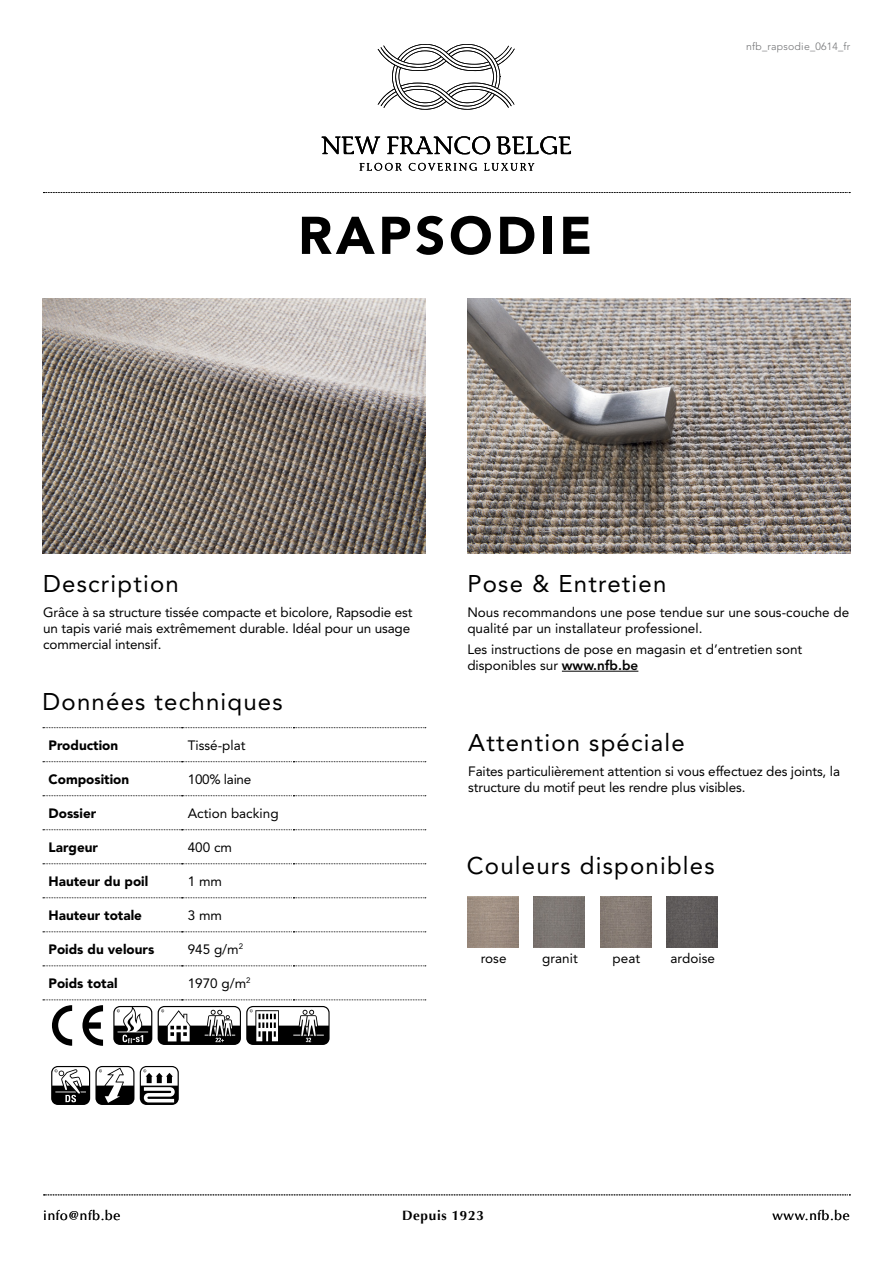
<style>
.page{position:relative;width:893px;height:1263px;background:#fff}
.page>*{position:absolute;margin:0;border:0;box-sizing:border-box;transform-origin:0 0}
.t1{font:900 52.5px "Avenir LT Std";letter-spacing:.07em;color:#000}
.t2{font:24px "Avenir LT Std";letter-spacing:.05em;color:#000}
.t3{font:13.5px/16.2px "Avenir LT Std";letter-spacing:-.01em;color:#000}
.Paragraph_Style_2{font:900 13.5px "Avenir LT Std";color:#000}
.t4{font:13.5px "Optima";letter-spacing:.05em;color:#000}
.t5{font:700 13.5px "Optima";letter-spacing:.05em;color:#000}
.Paragraph_Style_4{font:300 10.5px "Avenir LT Std";letter-spacing:.02em;color:#717274}
.s1{font-weight:800}
</style>
<div class="page">
<img style="left:468px;top:298px;width:382px;height:255px">
<img style="left:43px;top:298px;width:382px;height:255px">
<img style="left:534px;top:897px;width:51px;height:51px">
<img style="left:600px;top:897px;width:51px;height:51px">
<img style="left:467px;top:897px;width:51px;height:51px">
<img style="left:667px;top:897px;width:51px;height:51px">
<svg style="left:43px;top:192px;width:807px;height:1px"></svg>
<svg style="left:44px;top:1194px;width:806px;height:1px"></svg>
<svg style="left:321px;top:136px;width:59px;height:18px"></svg>
<svg style="left:496px;top:136px;width:75px;height:18px"></svg>
<svg style="left:387px;top:136px;width:103px;height:18px"></svg>
<svg style="left:359px;top:163px;width:43px;height:8px"></svg>
<svg style="left:409px;top:163px;width:68px;height:8px"></svg>
<svg style="left:484px;top:163px;width:50px;height:8px"></svg>
<svg style="left:378px;top:44px;width:137px;height:66px"></svg>
<svg style="left:43px;top:727px;width:383px;height:1px"></svg>
<svg style="left:43px;top:761px;width:383px;height:1px"></svg>
<svg style="left:43px;top:795px;width:383px;height:1px"></svg>
<svg style="left:43px;top:829px;width:383px;height:1px"></svg>
<svg style="left:43px;top:863px;width:383px;height:1px"></svg>
<svg style="left:43px;top:897px;width:383px;height:1px"></svg>
<svg style="left:43px;top:931px;width:383px;height:1px"></svg>
<svg style="left:43px;top:965px;width:383px;height:1px"></svg>
<hr style="left:562px;top:671px;width:76px;height:1px;background:#000">
<svg style="left:43px;top:999px;width:383px;height:47px"></svg>
<p class="t1" style="left:298px;top:204px;width:295px">RAPSODIE</p>
<p class="Paragraph_Style_4" style="left:746px;top:41px;width:106px">nfb_rapsodie_0614_fr</p>
<p class="t2" style="left:43px;top:570px;width:137px">Description</p>
<p class="t3" style="left:43px;top:604px;width:371px">Grâce à sa structure tissée compacte et bicolore, Rapsodie est un tapis varié mais extrêmement durable. Idéal pour un usage commercial intensif.</p>
<p class="t2" style="left:43px;top:687px;width:242px">Données techniques</p>
<p class="Paragraph_Style_2" style="left:49px;top:737px;width:71px">Production</p>
<p class="t3" style="left:188px;top:737px;width:59px">Tissé-plat</p>
<p class="Paragraph_Style_2" style="left:49px;top:771px;width:82px">Composition</p>
<p class="t3" style="left:188px;top:771px;width:65px">100% laine</p>
<p class="Paragraph_Style_2" style="left:49px;top:805px;width:49px">Dossier</p>
<p class="t3" style="left:188px;top:805px;width:92px">Action backing</p>
<p class="Paragraph_Style_2" style="left:49px;top:839px;width:51px">Largeur</p>
<p class="t3" style="left:188px;top:839px;width:46px">400 cm</p>
<p class="Paragraph_Style_2" style="left:49px;top:873px;width:101px">Hauteur du poil</p>
<p class="t3" style="left:188px;top:873px;width:36px">1 mm</p>
<p class="Paragraph_Style_2" style="left:49px;top:907px;width:95px">Hauteur totale</p>
<p class="t3" style="left:188px;top:907px;width:36px">3 mm</p>
<p class="Paragraph_Style_2" style="left:49px;top:941px;width:107px">Poids du velours</p>
<p class="t3" style="left:188px;top:941px;width:57px">945 g/m<sup>2</sup></p>
<p class="Paragraph_Style_2" style="left:49px;top:975px;width:70px">Poids total</p>
<p class="t3" style="left:188px;top:975px;width:64px">1970 g/m<sup>2</sup></p>
<p class="t2" style="left:467px;top:570px;width:201px">Pose &amp; Entretien</p>
<p class="t3" style="left:467px;top:604px;width:383px">Nous recommandons une pose tendue sur une sous-couche de qualité par un installateur professionel.</p>
<p class="t3" style="left:467px;top:641px;width:336px">Les instructions de pose en magasin et d’entretien sont disponibles sur <span class="s1">www.nfb.be</span></p>
<p class="t2" style="left:468px;top:729px;width:218px">Attention spéciale</p>
<p class="t3" style="left:468px;top:763px;width:373px">Faites particulièrement attention si vous effectuez des joints, la structure du motif peut les rendre plus visibles.</p>
<p class="t2" style="left:467px;top:851px;width:249px">Couleurs disponibles</p>
<p class="t3" style="left:481px;top:950px;width:27px">rose</p>
<p class="t3" style="left:542px;top:950px;width:37px">granit</p>
<p class="t3" style="left:613px;top:950px;width:29px">peat</p>
<p class="t3" style="left:671px;top:950px;width:46px">ardoise</p>
<p class="t5" style="left:402px;top:1207px;width:83px">Depuis 1923</p>
<p class="t4" style="left:43px;top:1208px;width:78px">info@nfb.be</p>
<p class="t4" style="left:772px;top:1208px;width:79px">www.nfb.be</p>
</div>
